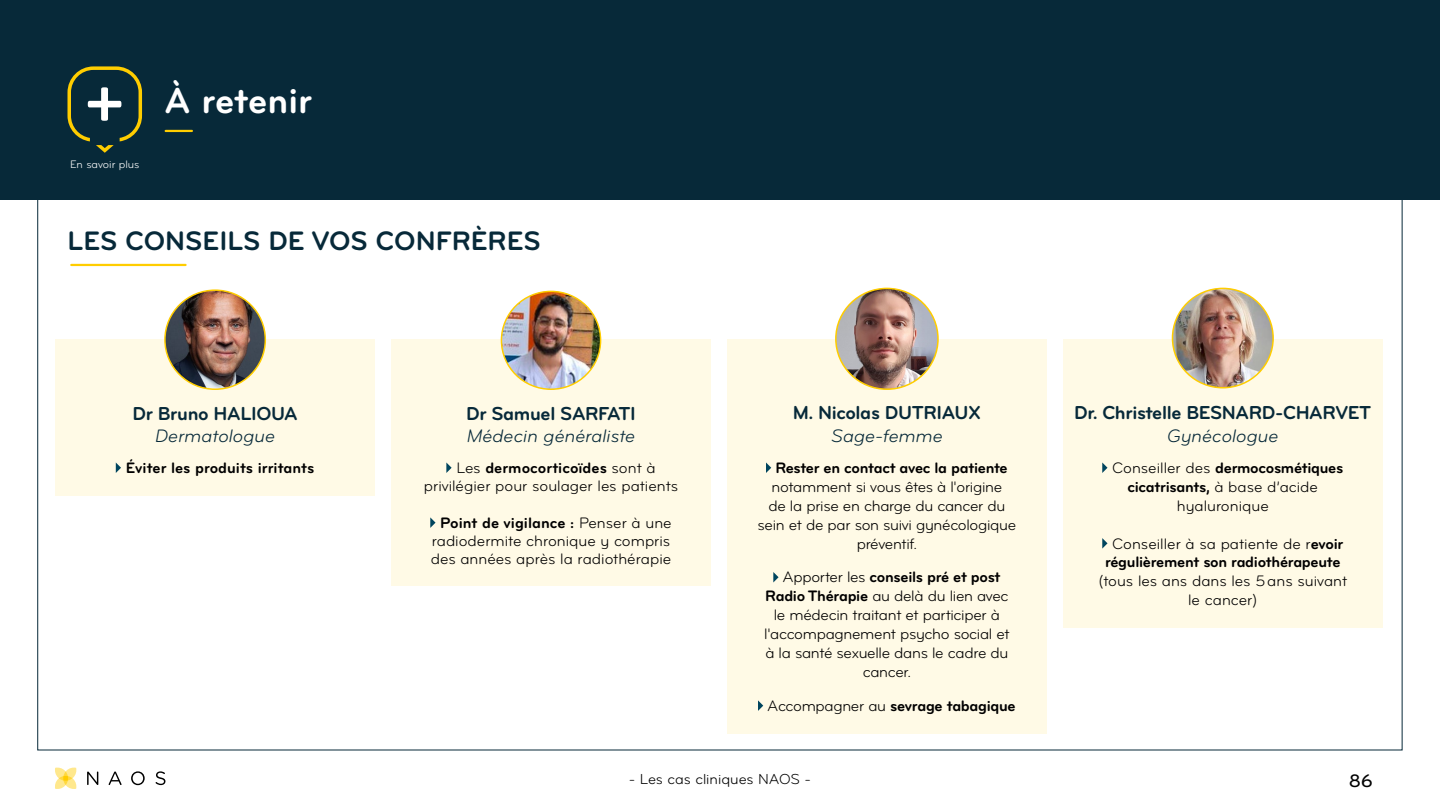
<style>
.page{position:relative;width:1440px;height:810px;background:#fff}
.page>*{position:absolute;margin:0;border:0;box-sizing:border-box;transform-origin:0 0}
.t1{font:37.5px "Bryant Naos Bold";letter-spacing:-.005em;color:#fff}
.t2{font:27.75px "Bryant Naos Bold";color:#072939}
.t3{font:19.5px "Bryant Naos Bold";letter-spacing:-.02em;color:#072939}
.t4{font:italic 18.75px "Bryant Naos Regular";color:#072939}
.t5{font:18.75px "Bryant Naos Medium";color:#000}
.t6{font:15.75px/18.9px "Bryant Naos Regular";letter-spacing:-.02em;color:#000;text-align:center}
.t7{font:15.75px/18px "Bryant Naos Regular";color:#000}
.t8{font:15.75px/18.9px "Bryant Naos Bold";letter-spacing:-.02em;color:#000}
.t9{font:15.75px "Bryant Naos Bold";color:#000}
.t10{font:15px "Bryant Naos Regular";color:#000}
.t11{font:11.25px "Bryant Naos Regular";color:#fff}
.s1{font-family:"Bryant Naos Regular"}
.s2{font-family:"Bryant Naos Bold"}
</style>
<div class="page">
<div style="left:0;top:0;width:1440px;height:200px;background:#072939"></div>
<svg style="left:156px;top:771px;width:9px;height:14px"></svg>
<svg style="left:87px;top:772px;width:11px;height:13px"></svg>
<svg style="left:109px;top:772px;width:13px;height:13px"></svg>
<svg style="left:131px;top:771px;width:14px;height:14px"></svg>
<svg style="left:55px;top:768px;width:21px;height:21px"></svg>
<hr style="left:71px;top:264px;width:115px;height:2px;background:#ffcd00">
<hr style="left:166px;top:130px;width:26px;height:2px;background:#ffcd00">
<svg style="left:68px;top:66px;width:74px;height:87px"></svg>
<div style="left:55px;top:339px;width:320px;height:156px;background:#fffae6"></div>
<svg style="left:116px;top:462px;width:5px;height:11px"></svg>
<div style="left:391px;top:339px;width:320px;height:246px;background:#fffae6"></div>
<svg style="left:446px;top:462px;width:6px;height:11px"></svg>
<svg style="left:430px;top:517px;width:6px;height:11px"></svg>
<div style="left:727px;top:339px;width:320px;height:394px;background:#fffae6"></div>
<svg style="left:766px;top:462px;width:5px;height:11px"></svg>
<svg style="left:773px;top:572px;width:6px;height:10px"></svg>
<svg style="left:758px;top:700px;width:5px;height:11px"></svg>
<div style="left:1063px;top:339px;width:320px;height:289px;background:#fffae6"></div>
<svg style="left:1102px;top:462px;width:6px;height:11px"></svg>
<svg style="left:1102px;top:538px;width:6px;height:11px"></svg>
<img style="left:836px;top:288px;width:102px;height:101px">
<div style="left:835px;top:288px;width:104px;height:102px;border:2px solid #ffcd00;border-radius:50%"></div>
<img style="left:501px;top:291px;width:100px;height:98px">
<img style="left:1172px;top:288px;width:101px;height:100px">
<img style="left:165px;top:290px;width:100px;height:99px">
<p class="t11" style="left:70px;top:158px;width:71px">En savoir plus</p>
<h1 class="t1" style="left:165px;top:78px;width:149px">À retenir</h1>
<h2 class="t2" style="left:67px;top:224px;width:475px">LES CONSEILS DE VOS CONFRÈRES</h2>
<p class="t3" style="left:132px;top:401px;width:167px">Dr Bruno HALIOUA</p>
<p class="t4" style="left:155px;top:425px;width:121px">Dermatologue</p>
<p class="t9" style="left:126px;top:458px;width:190px">Éviter les produits irritants</p>
<p class="t3" style="left:466px;top:401px;width:171px">Dr Samuel SARFATI</p>
<p class="t4" style="left:467px;top:425px;width:170px">Médecin généraliste</p>
<p class="t9" style="left:456px;top:458px;width:201px"><span class="s1">Les</span> dermocorticoïdes <span class="s1">sont à</span></p>
<p class="t7" style="left:424px;top:477px;width:256px">privilégier pour soulager les patients</p>
<p class="t9" style="left:440px;top:513px;width:233px">Point de vigilance : <span class="s1">Penser à une</span></p>
<p class="t7" style="left:431px;top:532px;width:242px">radiodermite chronique y compris des années après la radiothérapie</p>
<p class="t3" style="left:793px;top:401px;width:190px">M. Nicolas DUTRIAUX</p>
<p class="t4" style="left:831px;top:424px;width:113px">Sage-femme</p>
<p class="t8" style="left:775px;top:458px;width:234px">Rester en contact avec la patiente</p>
<p class="t6" style="left:758px;top:477px;width:260px">notamment si vous êtes à l'origine<br>de la prise en charge du cancer du sein et de par son suivi gynécologique préventif.</p>
<p class="t8" style="left:783px;top:568px;width:220px"><span class="s1">Apporter les</span> conseils pré et post</p>
<p class="t6" style="left:764px;top:587px;width:247px"><span class="s2">Radio Thérapie</span> au delà du lien avec le médecin traitant et participer à l'accompagnement psycho social et à la santé sexuelle dans le cadre du cancer.</p>
<p class="t8" style="left:767px;top:696px;width:250px"><span class="s1">Accompagner au</span> sevrage tabagique</p>
<p class="t3" style="left:1074px;top:401px;width:299px">Dr. Christelle BESNARD-CHARVET</p>
<p class="t4" style="left:1167px;top:424px;width:113px">Gynécologue</p>
<p class="t8" style="left:1128px;top:458px;width:217px;text-indent:-15px"><span class="s1">Conseiller des</span> dermocosmétiques cicatrisants, <span class="s1">à base d’acide</span></p>
<p class="t7" style="left:1177px;top:497px;width:94px">hyaluronique</p>
<p class="t7" style="left:1112px;top:535px;width:233px">Conseiller à sa patiente de r<span class="s2">evoir</span></p>
<p class="t8" style="left:1105px;top:553px;width:237px">régulièrement son radiothérapeute</p>
<p class="t7" style="left:1098px;top:572px;width:250px;line-height:18.9px;text-align:center">(tous les ans dans les 5ans suivant le cancer)</p>
<p class="t10" style="left:629px;top:770px;width:184px">- Les cas cliniques NAOS -</p>
<p class="t5" style="left:1349px;top:769px;width:26px">86</p>
</div>
